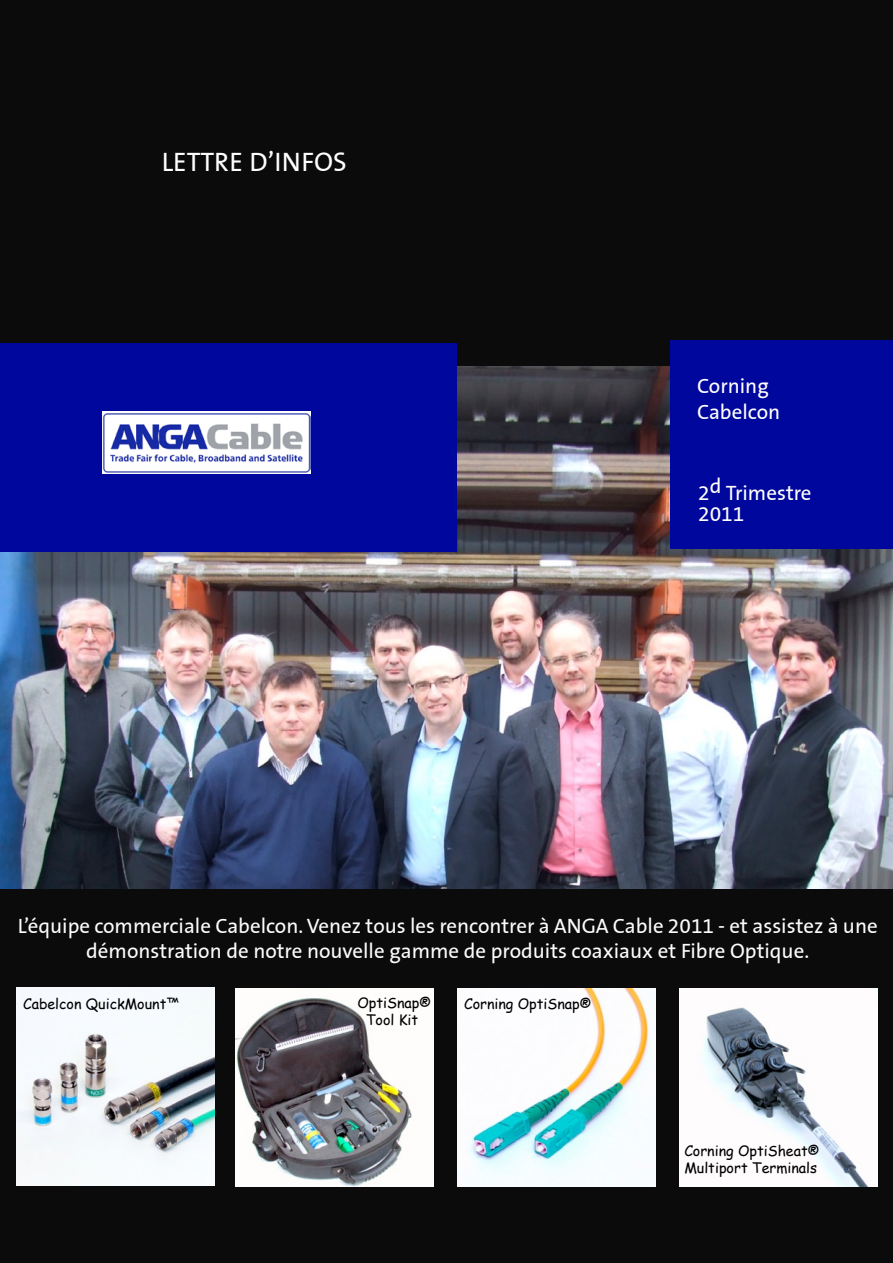
<style>
.page{position:relative;width:893px;height:1263px;background:#0b0b0b}
.page>*{position:absolute;margin:0;border:0;box-sizing:border-box;transform-origin:0 0}
.t1{font:27px "Corning Sans";color:#fff}
.t2{font:21px/25.2px "Corning Sans";color:#fcfcfd;text-align:center}
.t3{font:21px/25.3px "Corning Sans";color:#fff}
.t4{font:14.25px/17.1px "Comic Sans MS";color:#000;text-align:center}
</style>
<div class="page">
<img style="left:0;top:366px;width:893px;height:523px">
<div style="left:670px;top:340px;width:223px;height:209px;background:#00079c"></div>
<img style="left:456px;top:343px;width:206px;height:209px">
<div style="left:0;top:343px;width:456px;height:208px;background:#00079c"></div>
<img style="left:103px;top:411px;width:207px;height:62px">
<img style="left:17px;top:987px;width:198px;height:198px">
<img style="left:235px;top:988px;width:199px;height:199px">
<img style="left:457px;top:988px;width:198px;height:198px">
<img style="left:679px;top:988px;width:199px;height:198px">
<p class="t1" style="left:162px;top:146px;width:187px">LETTRE D’INFOS</p>
<p class="t3" style="left:697px;top:374px;width:85px">Corning<br>Cabelcon</p>
<p class="t3" style="left:698px;top:482px;width:115px;line-height:21px">2d Trimestre<br>2011</p>
<p class="t2" style="left:18px;top:913px;width:861px">L’équipe commerciale Cabelcon. Venez tous les rencontrer à ANGA Cable 2011 - et assistez à une démonstration de notre nouvelle gamme de produits coaxiaux et Fibre Optique.</p>
<p class="t4" style="left:23px;top:995px;width:157px">Cabelcon QuickMount™</p>
<p class="t4" style="left:357px;top:994px;width:75px">OptiSnap®<br>Tool Kit</p>
<p class="t4" style="left:464px;top:994px;width:129px">Corning OptiSnap®</p>
<p class="t4" style="left:684px;top:1141px;width:136px;text-align:left">Corning OptiSheat®<br>Multiport Terminals</p>
</div>
